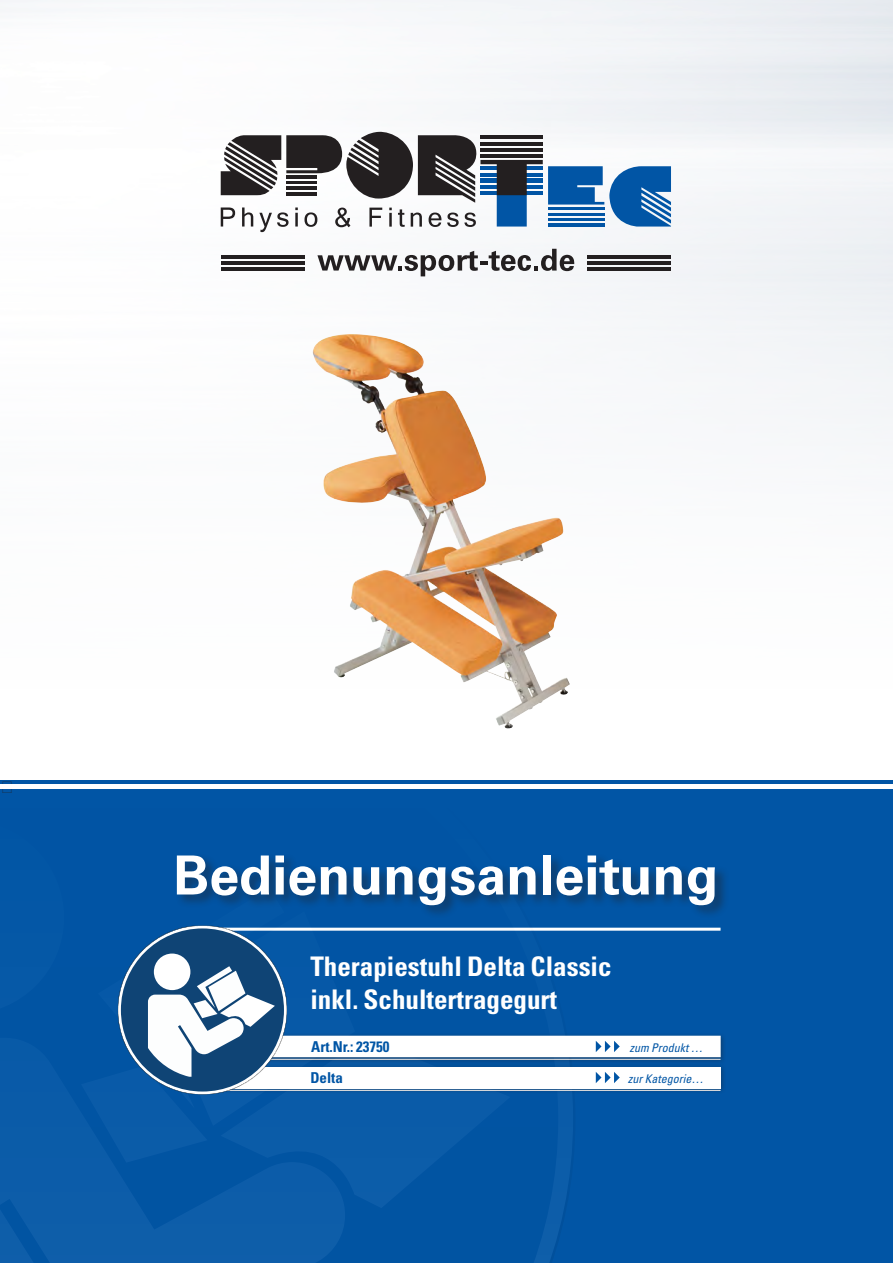
<style>
.page{position:relative;width:893px;height:1263px;background:#fff}
.page>*{position:absolute;margin:0;border:0;box-sizing:border-box;transform-origin:0 0}
.Headline{font:700 54px "Univers LT Std";color:#fff}
.t1{font:700 condensed 27px "Univers LT Std";color:#fff}
.t2{font:18px "Times New Roman";color:#231f20}
.t3{font:700 condensed 15px "Univers LT Std";color:#0155a5}
.t4{font:italic condensed 12px "Univers LT Std";color:#0155a5}
</style>
<div class="page">
<img style="left:0;top:0;width:892px;height:781px">
<svg style="left:221px;top:132px;width:450px;height:100px"></svg>
<svg style="left:317px;top:249px;width:257px;height:27px"></svg>
<hr style="left:587px;top:255px;width:84px;height:4px;background:#231f20">
<hr style="left:587px;top:261px;width:84px;height:4px;background:#231f20">
<hr style="left:587px;top:267px;width:84px;height:3px;background:#231f20">
<hr style="left:221px;top:255px;width:83px;height:4px;background:#231f20">
<hr style="left:221px;top:261px;width:83px;height:4px;background:#231f20">
<hr style="left:221px;top:267px;width:83px;height:3px;background:#231f20">
<div style="left:0;top:781px;width:893px;height:482px;background:#0155a5"></div>
<hr style="left:0;top:785px;width:893px;height:4px;background:#fff">
<hr style="left:195px;top:928px;width:525px;height:3px;background:#fff">
<div style="left:257px;top:1055px;width:469px;height:11px;background:#02529f"></div>
<svg style="left:558px;top:724px;width:17px;height:507px"></svg>
<svg style="left:0;top:724px;width:558px;height:539px"></svg>
<svg style="left:0;top:821px;width:64px;height:193px"></svg>
<svg style="left:0;top:1038px;width:345px;height:225px;fill:#0c5ca9"></svg>
<svg style="left:221px;top:1063px;width:289px;height:145px;fill:#0a5ba8"></svg>
<div style="left:222px;top:1033px;width:505px;height:30px;background:#231f20;opacity:.4"></div>
<div style="left:226px;top:1036px;width:494px;height:21px;background:#fff"></div>
<svg style="left:596px;top:1041px;width:24px;height:11px"></svg>
<div style="left:222px;top:1064px;width:505px;height:30px;background:#231f20;opacity:.4"></div>
<div style="left:225px;top:1067px;width:495px;height:21px;background:#fff"></div>
<div style="left:175px;top:853px;width:554px;height:66px;background:#231f20;opacity:.46"></div>
<svg style="left:596px;top:1072px;width:24px;height:11px"></svg>
<svg style="left:81px;top:888px;width:274px;height:274px"></svg>
<img style="left:313px;top:336px;width:111px;height:341px">
<p class="t2" style="left:0;top:775px;width:16px">▶</p>
<p class="Headline" style="left:173px;top:844px;width:547px">Bedienungsanleitung</p>
<p class="t1" style="left:310px;top:950px;width:303px">Therapiestuhl Delta Classic</p>
<p class="t1" style="left:310px;top:983px;width:248px">inkl. Schultertragegurt</p>
<p class="t3" style="left:311px;top:1037px;width:80px">Art.Nr.: 23750</p>
<p class="t4" style="left:630px;top:1040px;width:75px">zum Produkt …</p>
<p class="t3" style="left:310px;top:1068px;width:34px">Delta</p>
<p class="t4" style="left:628px;top:1071px;width:77px">zur Kategorie…</p>
</div>
